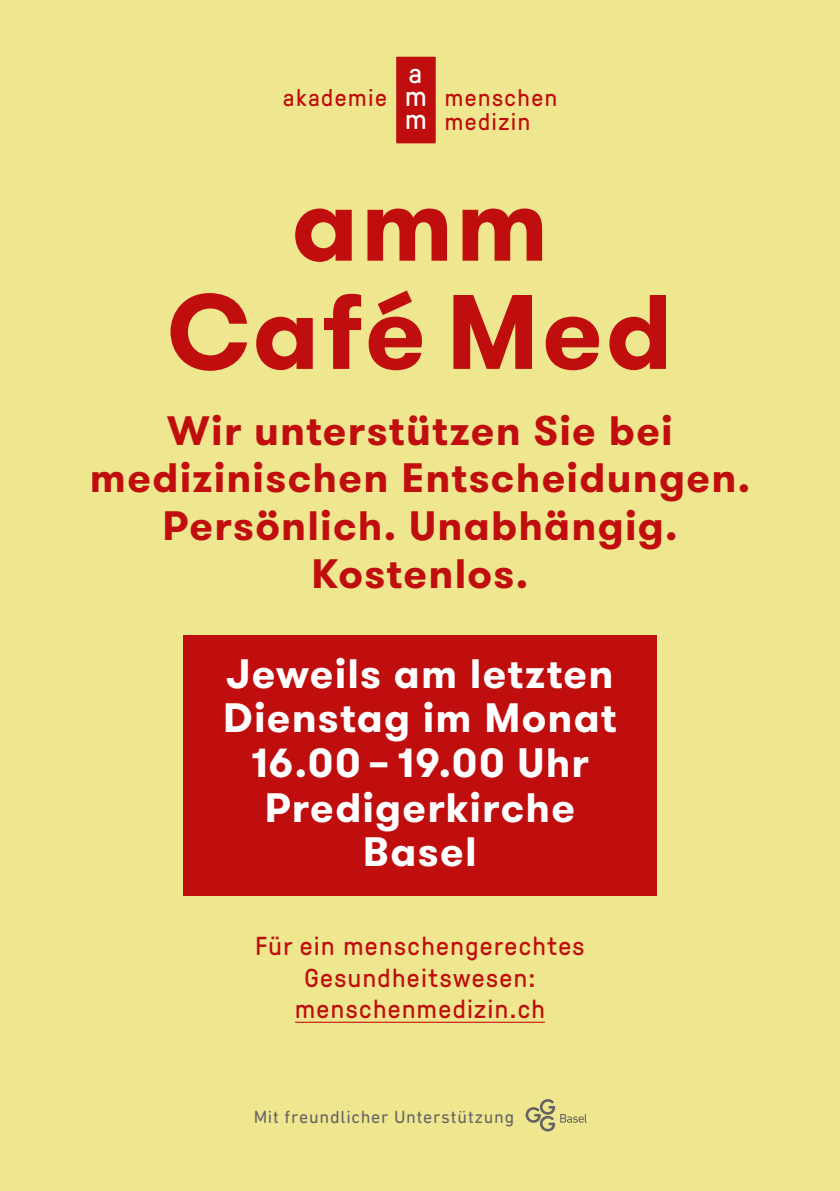
<style>
.page{position:relative;width:840px;height:1191px;background:#fff}
.page>*{position:absolute;margin:0;border:0;box-sizing:border-box;transform-origin:0 0}
.t1{font:700 105.6px/108.2px "GT Walsheim";letter-spacing:.025em;color:#c00d0e;text-align:center}
.t2{font:700 41px/47.6px "GT Walsheim";letter-spacing:.03em;color:#c00d0e;text-align:center}
.t3{font:700 41px/44.6px "GT Walsheim";letter-spacing:.03em;color:#fff}
.t4{font:700 40.6px "GT Walsheim";letter-spacing:.04em;color:#fff}
.t5{font:28px/22.8px "GT Pressura";color:#fff}
.t6{font:26px/31.2px "GT Pressura";letter-spacing:.055em;color:#c00d0e;text-align:center}
.t7{font:24px/23.6px "GT Pressura";letter-spacing:.06em;color:#c00d0e}
.t8{font:18px "DIN Next Rounded LTW01";letter-spacing:.04em;color:#646363}
.s1{font-size:41px}
</style>
<div class="page">
<div style="left:0;top:0;width:839px;height:1191px;background:#efe78f"></div>
<div style="left:396px;top:57px;width:39px;height:86px;background:#c00d0e"></div>
<div style="left:183px;top:635px;width:473px;height:261px;background:#c00d0e"></div>
<hr style="left:295px;top:1021px;width:249px;height:1px;background:#c00d0e">
<svg style="left:525px;top:1099px;width:61px;height:32px"></svg>
<p class="t7" style="left:283px;top:85px;width:105px">akademie</p>
<p class="t5" style="left:405px;top:60px;width:23px">a m m</p>
<p class="t7" style="left:444px;top:85px;width:114px">menschen medizin</p>
<h1 class="t1" style="left:167px;top:171px;width:507px">amm<br>Café Med</h1>
<p class="t2" style="left:90px;top:407px;width:661px">Wir unterstützen Sie bei medizinischen Entscheidungen.<br>Persönlich. Unabhängig.<br>Kostenlos.</p>
<p class="t3" style="left:223px;top:651px;width:394px">Jeweils am letzten<br>Dienstag im Monat</p>
<p class="t4" style="left:251px;top:736px;width:338px">16.00 <span class="s1">–</span> 19.00 <span class="s1">Uhr</span></p>
<p class="t3" style="left:265px;top:785px;width:312px;text-align:center">Predigerkirche<br>Basel</p>
<p class="t6" style="left:255px;top:929px;width:330px">Für ein menschengerechtes<br>Gesundheitswesen: menschenmedizin.ch</p>
<p class="t8" style="left:253px;top:1106px;width:262px">Mit freundlicher Unterstützung</p>
</div>
